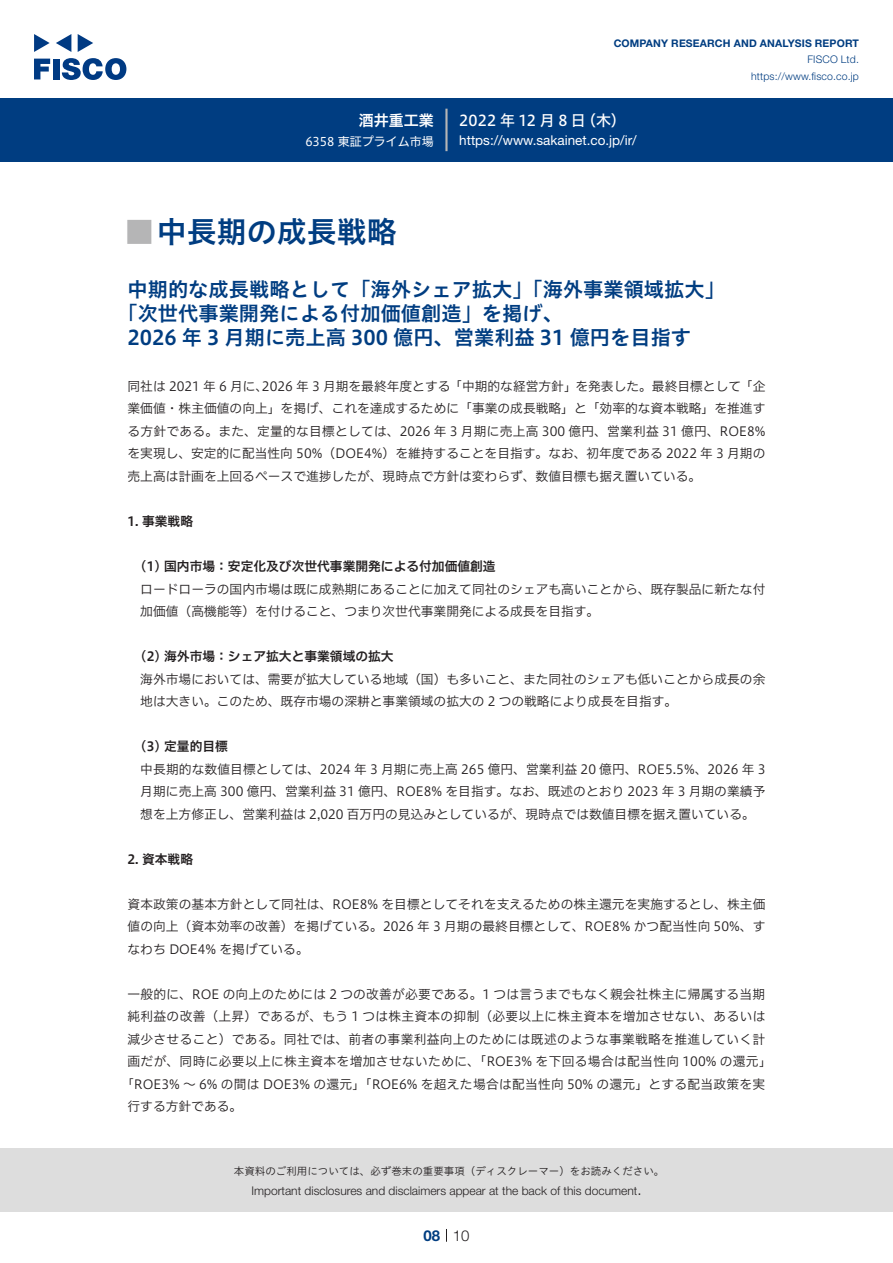
<style>
.page{position:relative;width:893px;height:1263px;background:#fff}
.page>*{position:absolute;margin:0;border:0;box-sizing:border-box;transform-origin:0 0}
.t1{font:30px "Hiragino UD Sans Std N W6";color:#003d81}
.t2{font:24px "Hiragino UD Sans Std N W6";color:#b5b5b6}
.t3{font:20.25px "Hiragino UD Sans Std W6";color:#003d81}
.t4{font:15px "Hiragino UD Sans F Std N W5";letter-spacing:.23em;color:#fff}
.t5{font:15px "Hiragino UD Sans F Std N W6";color:#fff}
.t6{font:300 15px "Helvetica Neue LT Std";color:#231f20}
.t7{font:700 15px "Helvetica Neue LT Std";color:#003d81}
.t8{font:13.5px "Helvetica Neue LT Std";color:#fff}
.t9{font:12.75px/22.5px "Hiragino UD Sans F Std N W3";color:#231f20}
.t10{font:12.75px "Hiragino UD Sans F Std N W3";letter-spacing:.02em;color:#231f20}
.t11{font:12.75px "Hiragino UD Sans F Std N W6";color:#231f20}
.t12{font:12.75px "Hiragino UD Sans F Std N W3";letter-spacing:.025em;color:#231f20}
.t13{font:300 12px "Helvetica Neue LT Std";color:#231f20}
.t14{font:12px "Hiragino UD Sans F Std N W4";color:#fff}
.t15{font:10.5px "Hiragino UD Sans Std W3";color:#231f20}
.t16{font:700 10.5px "Helvetica Neue LT Std";letter-spacing:.015em;color:#003d81}
.t17{font:300 10.5px/16.5px "Helvetica Neue LT Std";letter-spacing:.015em;color:#003d81;text-align:right}
</style>
<div class="page">
<div style="left:0;top:1148px;width:893px;height:64px;background:#ddd"></div>
<svg style="left:34px;top:59px;width:16px;height:20px"></svg>
<div style="left:53px;top:59px;width:6px;height:20px;background:#003a83"></div>
<svg style="left:62px;top:58px;width:64px;height:22px"></svg>
<svg style="left:34px;top:34px;width:16px;height:18px"></svg>
<svg style="left:78px;top:34px;width:15px;height:18px"></svg>
<svg style="left:56px;top:34px;width:15px;height:18px"></svg>
<div style="left:0;top:98px;width:893px;height:64px;background:#003d81"></div>
<hr style="left:445px;top:109px;width:3px;height:42px;background:#b5b5b6">
<svg style="left:446px;top:1229px;width:1px;height:13px"></svg>
<p class="t5" style="left:359px;top:109px;width:77px">酒井重工業</p>
<p class="t14" style="left:305px;top:132px;width:130px">6358 東証プライム市場</p>
<p class="t16" style="left:614px;top:37px;width:247px">COMPANY RESEARCH AND ANALYSIS REPORT</p>
<p class="t17" style="left:751px;top:51px;width:109px">FISCO Ltd. https://www.fisco.co j p.</p>
<p class="t4" style="left:581px;top:109px;width:46px">（木(</p>
<p class="t4" style="left:459px;top:109px;width:128px">2022年12月8日</p>
<p class="t8" style="left:459px;top:132px;width:179px">https://www.sakainet. c o j p. /i r/</p>
<h1 class="t1" style="left:157px;top:209px;width:241px">中長期の成長戦略</h1>
<h2 class="t2" style="left:128px;top:213px;width:25px">█</h2>
<h3 class="t3" style="left:128px;top:274px;width:599px">中期的な成長戦略として「海外シェア拡大」「海外事業領域拡大「</h3>
<h3 class="t3" style="left:117px;top:298px;width:447px">「次世代事業開発による付加価値創造」を掲げ、</h3>
<h3 class="t3" style="left:128px;top:322px;width:565px">2026 年 3 月期に売上高 300 億円、営業利益 31 億円を目指す</h3>
<p class="t9" style="left:262px;top:374px;width:505px">2026 年 3 月期を最終年度とする「中期的な経営方針」を発表した。最終目標として「企</p>
<p class="t9" style="left:128px;top:374px;width:639px">同社は 2021 年 6 月に、<br>業価値・株主価値の向上」を掲げ、これを達成するために「事業の成長戦略」と「効率的な資本戦略」を推進する方針である。また、定量的な目標としては、2026 年 3 月期に売上高 300 億円、営業利益 31 億円、ROE8%を実現し、安定的に配当性向 50%（DOE4%）を維持することを目指す。なお、初年度である 2022 年 3 月期の売上高は計画を上回るペースで進捗したが、現時点で方針は変わらず、数値目標も据え置いている。</p>
<p class="t11" style="left:128px;top:511px;width:67px">1. 事業戦略</p>
<p class="t11" style="left:140px;top:556px;width:357px">1( ) 国内市場：安定化及び次世代事業開発による付加価値創造</p>
<p class="t9" style="left:140px;top:577px;width:627px">ロードローラの国内市場は既に成熟期にあることに加えて同社のシェアも高いことから、既存製品に新たな付加価値（高機能等）を付けること、つまり次世代事業開発による成長を目指す。</p>
<p class="t11" style="left:140px;top:646px;width:255px">2( ) 海外市場：シェア拡大と事業領域の拡大</p>
<p class="t9" style="left:140px;top:667px;width:627px">海外市場においては、需要が拡大している地域（国）も多いこと、また同社のシェアも低いことから成長の余地は大きい。このため、既存市場の深耕と事業領域の拡大の 2 つの戦略により成長を目指す。</p>
<p class="t11" style="left:140px;top:736px;width:89px">3( ) 定量的目標</p>
<p class="t9" style="left:140px;top:757px;width:627px;text-align:justify">中長期的な数値目標としては、2024 年 3 月期に売上高 265 億円、営業利益 20 億円、ROE5.5%、2026 年 3月期に売上高 300 億円、営業利益 31 億円、ROE8% を目指す。なお、既述のとおり 2023 年 3 月期の業績予想を上方修正し、営業利益は 2,020 百万円の見込みとしているが、現時点では数値目標を据え置いている。</p>
<p class="t11" style="left:128px;top:849px;width:67px">2. 資本戦略</p>
<p class="t9" style="left:128px;top:892px;width:639px;text-align:justify">資本政策の基本方針として同社は、ROE8% を目標としてそれを支えるための株主還元を実施するとし、株主価値の向上（資本効率の改善）を掲げている。2026 年 3 月期の最終目標として、ROE8% かつ配当性向 50%、すなわち DOE4% を掲げている。</p>
<p class="t9" style="left:128px;top:982px;width:639px">一般的に、ROE の向上のためには 2 つの改善が必要である。1 つは言うまでもなく親会社株主に帰属する当期</p>
<p class="t10" style="left:128px;top:1007px;width:639px">純利益の改善（上昇）であるが、もう 1 つは株主資本の抑制（必要以上に株主資本を増加させない、あるいは</p>
<p class="t10" style="left:128px;top:1029px;width:639px">減少させること）である。同社では、前者の事業利益向上のためには既述のような事業戦略を推進していく計</p>
<p class="t12" style="left:128px;top:1052px;width:646px">画だが、同時に必要以上に株主資本を増加させないために、「ROE3% を下回る場合は配当性向 100% の還元「</p>
<p class="t10" style="left:121px;top:1074px;width:646px">「ROE3% ～ 6% の間は DOE3% の還元」「ROE6% を超えた場合は配当性向 50% の還元」とする配当政策を実</p>
<p class="t9" style="left:128px;top:1094px;width:116px">行する方針である。</p>
<p class="t15" style="left:234px;top:1163px;width:432px">本資料のご利用については、必ず巻末の重要事項（ディスクレーマー）をお読みください。</p>
<p class="t6" style="left:637px;top:1180px;width:6px">.</p>
<p class="t13" style="left:251px;top:1183px;width:387px">Important disclosures and disclaimers appear at the back of this document</p>
<p class="t7" style="left:423px;top:1226px;width:18px">08</p>
<p class="t6" style="left:453px;top:1226px;width:18px">10</p>
</div>
